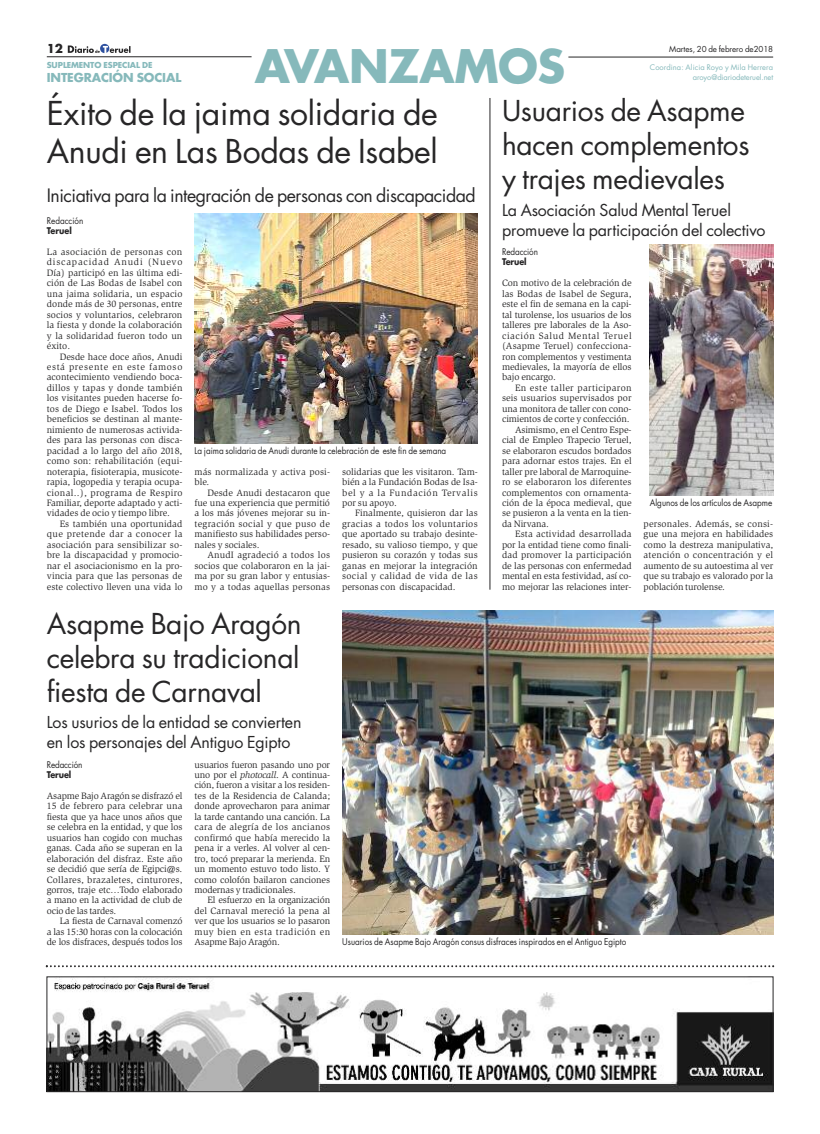
<style>
.page{position:relative;width:820px;height:1134px;background:#fff}
.page>*{position:absolute;margin:0;border:0;box-sizing:border-box;transform-origin:0 0}
.t1{font:700 45px "Futura";letter-spacing:-.01em;color:#86b9bb}
.t2{font:32px/38px "Futura";letter-spacing:-.01em;color:#272627}
.t3{font:28px/34px "Futura";letter-spacing:-.01em;color:#272627}
.t4{font:18px "Futura";letter-spacing:-.025em;color:#272627}
.t5{font:16px/20px "Futura";letter-spacing:-.01em;color:#272627}
.t6{font:700 12px "Futura";letter-spacing:-.01em;color:#86b9bb}
.t7{font:700 12px "Futura";color:#272627}
.t8{font:9.5px/10.5px "Slimbach";letter-spacing:-.005em;color:#272627;text-align:justify}
.t9{font:9.5px/10.5px "Slimbach";letter-spacing:.015em;color:#272627}
.t10{font:9.5px "Slimbach";letter-spacing:.02em;color:#272627}
.t11{font:9.5px "Slimbach";letter-spacing:.04em;color:#272627}
.t12{font:9px "Futura";color:#272627;scale:.9 1}
.t13{font:700 9px "Futura";letter-spacing:-.01em;color:#272627;scale:.9 1}
.t14{font:8px "Futura";letter-spacing:-.01em;color:#272627}
.t15{font:700 8px "Futura";letter-spacing:-.01em;color:#86b9bb}
.t16{font:7.5px/9.8px "Futura";letter-spacing:.01em;color:#86b9bb;text-align:right}
.s1{font-style:italic}
</style>
<div class="page">
<svg style="left:68px;top:44px;width:62px;height:9px"></svg>
<hr style="left:47px;top:57px;width:204px;height:1px;background:#272627">
<hr style="left:568px;top:57px;width:204px;height:1px;background:#272627">
<img style="left:49px;top:979px;width:721px;height:111px">
<div style="left:47px;top:977px;width:725px;height:115px;border:1px solid #272627"></div>
<svg style="left:46px;top:965px;width:727px;height:2px"></svg>
<img style="left:194px;top:213px;width:283px;height:230px">
<img style="left:649px;top:245px;width:123px;height:250px">
<img style="left:342px;top:611px;width:430px;height:324px">
<hr style="left:489px;top:98px;width:1px;height:492px;background:#272627">
<p class="t7" style="left:47px;top:43px;width:18px">12</p>
<h1 class="t1" style="left:255px;top:46px;width:312px">AVANZAMOS</h1>
<p class="t14" style="left:669px;top:45px;width:105px">Martes, 20 de febrero de2018</p>
<p class="t15" style="left:47px;top:61px;width:107px">SUPLEMENTO ESPECIAL DE</p>
<p class="t6" style="left:47px;top:72px;width:136px">INTEGRACIÓN SOCIAL</p>
<p class="t16" style="left:649px;top:63px;width:125px">Coordina: Alicia Royo y Mila Herrera aroyo@diariodeteruel.net</p>
<h2 class="t2" style="left:47px;top:96px;width:392px">Éxito de la jaima solidaria de<br>Anudi en Las Bodas de Isabel</h2>
<h3 class="t4" style="left:47px;top:188px;width:430px">Iniciativa para la integración de personas con discapacidad</h3>
<p class="t12" style="left:47px;top:216px;width:42px">Redacción</p>
<p class="t13" style="left:47px;top:226px;width:29px">Teruel</p>
<p class="t8" style="left:47px;top:247px;width:137px">La asociación de personas con discapacidad Anudi (Nuevo Día) participó en las última edi&shy;ción de Las Bodas de Isabel con una jaima solidaria, un espacio donde más de 30 personas, entre socios y voluntarios, celebraron la fiesta y donde la colaboración y la solidaridad fueron todo un éxito.</p>
<p class="t8" style="left:47px;top:352px;width:137px;text-indent:13px">Desde hace doce años, Anudi está presente en este famoso acontecimiento vendiendo boca&shy;dillos y tapas y donde también los visitantes pueden hacerse fo&shy;tos de Diego e Isabel. Todos los beneficios se destinan al mante&shy;nimiento de numerosas activida&shy;des para las personas con disca&shy;pacidad a lo largo del año 2018, como son: rehabilitación (equi&shy;noterapia, fisioterapia, musicote&shy;rapia, logopedia y terapia ocupa&shy;cional..), programa de Respiro Familiar, deporte adaptado y acti&shy;vidades de ocio y tiempo libre.</p>
<p class="t8" style="left:47px;top:519px;width:137px;text-indent:13px">Es también una oportunidad que pretende dar a conocer la asociación para sensibilizar so&shy;bre la discapacidad y promocio&shy;nar el asociacionismo en la pro&shy;vincia para que las personas de este colectivo lleven una vida lo</p>
<h3 class="t3" style="left:502px;top:96px;width:249px">Usuarios de Asapme hacen complementos y trajes medievales</h3>
<h3 class="t5" style="left:502px;top:201px;width:265px">La Asociación Salud Mental Teruel promueve la participación del colectivo</h3>
<p class="t12" style="left:502px;top:247px;width:41px">Redacción</p>
<p class="t13" style="left:502px;top:258px;width:29px">Teruel</p>
<p class="t8" style="left:502px;top:279px;width:131px">Con motivo de la celebración de las Bodas de Isabel de Segura, este el fin de semana en la capi&shy;tal turolense, los usuarios de los talleres pre laborales de la Aso&shy;ciación Salud Mental Teruel (Asapme Teruel) confecciona&shy;ron complementos y vestimenta medievales, la mayoría de ellos bajo encargo.</p>
<p class="t11" style="left:515px;top:384px;width:118px">En este taller participaron</p>
<p class="t8" style="left:502px;top:394px;width:131px">seis usuarios supervisados por</p>
<p class="t8" style="left:502px;top:404px;width:131px">una monitora de taller con cono-</p>
<p class="t8" style="left:502px;top:415px;width:129px">cimientos de corte y confección.</p>
<p class="t8" style="left:515px;top:425px;width:118px">Asimismo, en el Centro Espe-</p>
<p class="t8" style="left:502px;top:435px;width:131px">cial de Empleo Trapecio Teruel,</p>
<p class="t8" style="left:502px;top:446px;width:131px">se elaboraron escudos bordados</p>
<p class="t8" style="left:502px;top:456px;width:131px">para adornar estos trajes. En el</p>
<p class="t8" style="left:502px;top:467px;width:131px">taller pre laboral de Marroquine-</p>
<p class="t8" style="left:502px;top:477px;width:131px">ro se elaboraron los diferentes</p>
<p class="t8" style="left:502px;top:488px;width:131px">complementos con ornamenta-</p>
<p class="t8" style="left:502px;top:498px;width:131px">ción de la época medieval, que</p>
<p class="t8" style="left:502px;top:509px;width:131px">se pusieron a la venta en la tien-</p>
<p class="t8" style="left:502px;top:519px;width:48px">da Nirvana.</p>
<p class="t10" style="left:515px;top:530px;width:118px">Esta actividad desarrollada</p>
<p class="t8" style="left:502px;top:540px;width:131px">por la entidad tiene como finali-</p>
<p class="t9" style="left:502px;top:550px;width:131px">dad promover la participación</p>
<p class="t8" style="left:502px;top:561px;width:131px">de las personas con enfermedad</p>
<p class="t8" style="left:502px;top:571px;width:131px">mental en esta festividad, así co-</p>
<p class="t8" style="left:502px;top:582px;width:131px">mo mejorar las relaciones inter-</p>
<p class="t12" style="left:194px;top:446px;width:281px">La jaima solidaria de Anudi durante la celebración de este fin de semana</p>
<p class="t9" style="left:194px;top:467px;width:137px">más normalizada y activa posi&shy;ble.</p>
<p class="t8" style="left:194px;top:488px;width:137px;text-indent:13px">Desde Anudi destacaron que fue una experiencia que permitió a los más jóvenes mejorar su in&shy;tegración social y que puso de manifiesto sus habilidades perso&shy;nales y sociales.</p>
<p class="t8" style="left:194px;top:550px;width:137px;text-indent:13px">AnudI agradeció a todos los socios que colaboraron en la jai&shy;ma por su gran labor y entusias&shy;mo y a todas aquellas personas</p>
<p class="t8" style="left:342px;top:467px;width:137px">solidarias que les visitaron. Tam&shy;bién a la Fundación Bodas de Isa&shy;bel y a la Fundación Tervalis por su apoyo.</p>
<p class="t8" style="left:342px;top:509px;width:137px;text-indent:13px">Finalmente, quisieron dar las gracias a todos los voluntarios que aportado su trabajo desinte&shy;resado, su valioso tiempo, y que pusieron su corazón y todas sus ganas en mejorar la integración social y calidad de vida de las personas con discapacidad.</p>
<p class="t12" style="left:649px;top:498px;width:137px">Algunos de los artículos de Asapme</p>
<p class="t8" style="left:643px;top:519px;width:131px">personales. Además, se consi&shy;gue una mejora en habilidades como la destreza manipulativa, atención o concentración y el aumento de su autoestima al ver que su trabajo es valorado por la población turolense.</p>
<h3 class="t3" style="left:47px;top:609px;width:256px;text-align:justify">Asapme Bajo Aragón celebra su tradicional fiesta de Carnaval</h3>
<h3 class="t5" style="left:47px;top:714px;width:256px">Los usurios de la entidad se convierten en los personajes del Antiguo Egipto</h3>
<p class="t12" style="left:47px;top:760px;width:41px">Redacción</p>
<p class="t13" style="left:47px;top:770px;width:29px">Teruel</p>
<p class="t8" style="left:47px;top:791px;width:137px">Asapme Bajo Aragón se disfrazó el 15 de febrero para celebrar una fiesta que ya hace unos años que se celebra en la entidad, y que los usuarios han cogido con muchas ganas. Cada año se superan en la elaboración del disfraz. Este año se decidió que sería de Egipci@s.<br>Collares, brazaletes, cinturores, gorros, traje etc…Todo elaborado a mano en la actividad de club de ocio de las tardes.</p>
<p class="t8" style="left:47px;top:917px;width:137px;text-indent:13px">La fiesta de Carnaval comenzó a las 15:30 horas con la colocación de los disfraces, después todos los</p>
<p class="t8" style="left:194px;top:760px;width:137px">usuarios fueron pasando uno por uno por el <span class="s1">photocall</span>. A continua&shy;ción, fueron a visitar a los residen&shy;tes de la Residencia de Calanda; donde aprovecharon para animar la tarde cantando una canción. La cara de alegría de los ancianos confirmó que había merecido la pena ir a verles. Al volver al cen&shy;tro, tocó preparar la merienda. En un momento estuvo todo listo. Y como colofón bailaron canciones modernas y tradicionales.</p>
<p class="t8" style="left:194px;top:896px;width:137px;text-indent:13px">El esfuerzo en la organización del Carnaval mereció la pena al ver que los usuarios se lo pasaron muy bien en esta tradición en Asapme Bajo Aragón.</p>
<p class="t12" style="left:342px;top:938px;width:317px">Usuarios de Asapme Bajo Aragón consus disfraces inspirados en el Antiguo Egipto</p>
</div>
